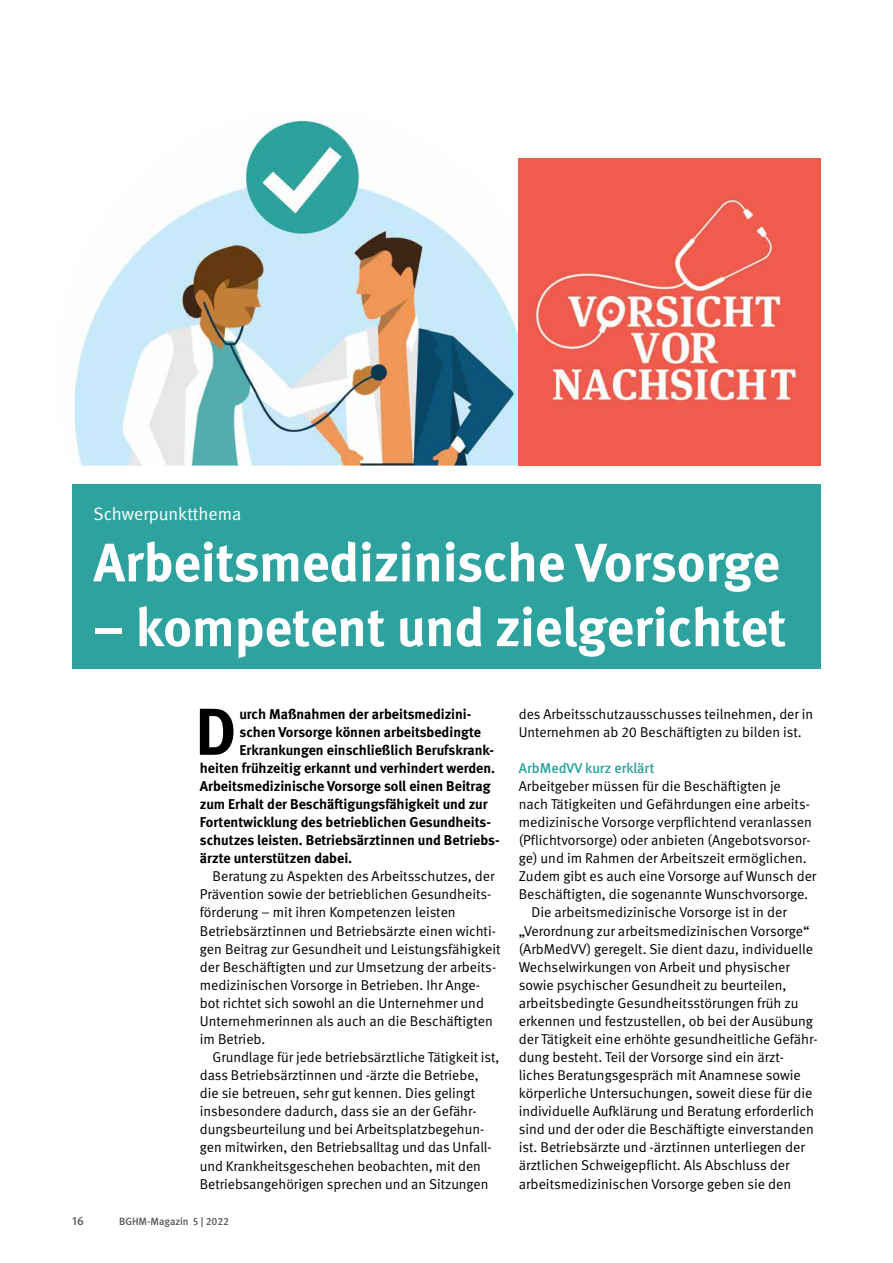
<style>
.page{position:relative;width:893px;height:1263px;background:#fff}
.page>*{position:absolute;margin:0;border:0;box-sizing:border-box;transform-origin:0 0}
.t1{font:700 66.3px "DGUV Meta";color:#000}
.t2{font:700 54px "DGUV Meta";color:#fff}
.t3{font:18px "DGUV Meta";color:#fff}
.t4{font:14.25px/18px "DGUV Meta";color:#000}
.t5{font:700 14.25px "DGUV Meta";color:#000}
.t6{font:500 14.25px "DGUV Meta";color:#2da29f}
.t7{font:500 12px "DGUV Meta";color:#58595b}
.t8{font:500 10.5px "DGUV Meta";color:#58595b}
</style>
<div class="page">
<div style="left:72px;top:484px;width:749px;height:185px;background:#2da29f"></div>
<img style="left:74px;top:118px;width:445px;height:348px">
<img style="left:519px;top:158px;width:302px;height:308px">
<p class="t3" style="left:94px;top:503px;width:149px">Schwerpunktthema</p>
<h2 class="t2" style="left:94px;top:530px;width:688px">Arbeitsmedizinische Vorsorge</h2>
<h2 class="t2" style="left:94px;top:595px;width:694px">– kompetent und zielgerichtet</h2>
<h1 class="t1" style="left:195px;top:692px;width:42px">D</h1>
<p class="t5" style="left:239px;top:705px;width:233px">urch Maßnahmen der arbeitsmedizini-</p>
<p class="t5" style="left:239px;top:723px;width:243px">schen Vorsorge können arbeitsbedingte</p>
<p class="t5" style="left:239px;top:741px;width:256px">Erkrankungen einschließlich Berufskrank-</p>
<p class="t5" style="left:200px;top:759px;width:297px">heiten frühzeitig erkannt und verhindert werden.</p>
<p class="t5" style="left:200px;top:777px;width:292px">Arbeitsmedizinische Vorsorge soll einen Beitrag</p>
<p class="t5" style="left:200px;top:796px;width:289px">zum Erhalt der Beschäftigungsfähigkeit und zur</p>
<p class="t5" style="left:200px;top:814px;width:293px">Fortentwicklung des betrieblichen Gesundheits-</p>
<p class="t5" style="left:200px;top:832px;width:301px">schutzes leisten. Betriebsärztinnen und Betriebs-</p>
<p class="t5" style="left:200px;top:850px;width:154px">ärzte unterstützen dabei.</p>
<p class="t4" style="left:200px;top:868px;width:302px;text-indent:13px">Beratung zu Aspekten des Arbeitsschutzes, der Prävention sowie der betrieblichen Gesundheits&shy;förderung – mit ihren Kompetenzen leisten Betriebsärztinnen und Betriebsärzte einen wichti&shy;gen Beitrag zur Gesundheit und Leistungsfähigkeit der Beschäftigten und zur Umsetzung der arbeits&shy;medizinischen Vorsorge in Betrieben. Ihr Ange&shy;bot richtet sich sowohl an die Unternehmer und Unternehmerinnen als auch an die Beschäftigten im Betrieb.</p>
<p class="t4" style="left:200px;top:1048px;width:301px;text-indent:13px">Grundlage für jede betriebsärztliche Tätigkeit ist, dass Betriebsärztinnen und -ärzte die Betriebe, die sie betreuen, sehr gut kennen. Dies gelingt insbesondere dadurch, dass sie an der Gefähr&shy;dungsbeurteilung und bei Arbeitsplatzbegehun&shy;gen mitwirken, den Betriebsalltag und das Unfall&shy;und Krankheitsgeschehen beobachten, mit den Betriebsangehörigen sprechen und an Sitzungen</p>
<p class="t7" style="left:72px;top:1213px;width:13px">16</p>
<p class="t8" style="left:119px;top:1215px;width:111px">BGHM-Magazin 5 | 2022</p>
<p class="t4" style="left:519px;top:705px;width:296px">des Arbeitsschutzausschusses teilnehmen, der in<br>Unternehmen ab 20 Beschäftigten zu bilden ist.</p>
<p class="t6" style="left:519px;top:760px;width:137px">ArbMedVV kurz erklärt</p>
<p class="t4" style="left:519px;top:777px;width:264px">Arbeitgeber müssen für die Beschäftigten je</p>
<p class="t4" style="left:519px;top:795px;width:293px">nach Tätigkeiten und Gefährdungen eine arbeits-</p>
<p class="t4" style="left:519px;top:813px;width:295px">medizinische Vorsorge verpflichtend veranlassen</p>
<p class="t4" style="left:519px;top:831px;width:293px">(Pflichtvorsorge) oder anbieten (Angebotsvorsor-</p>
<p class="t4" style="left:519px;top:850px;width:289px">ge) und im Rahmen der Arbeitszeit ermöglichen.</p>
<p class="t4" style="left:519px;top:868px;width:299px">Zudem gibt es auch eine Vorsorge auf Wunsch der</p>
<p class="t4" style="left:519px;top:886px;width:291px">Beschäftigten, die sogenannte Wunschvorsorge.</p>
<p class="t4" style="left:531px;top:904px;width:257px">Die arbeitsmedizinische Vorsorge ist in der</p>
<p class="t4" style="left:519px;top:922px;width:292px">„Verordnung zur arbeitsmedizinischen Vorsorge“</p>
<p class="t4" style="left:519px;top:940px;width:296px">(ArbMedVV) geregelt. Sie dient dazu, individuelle</p>
<p class="t4" style="left:519px;top:958px;width:273px">Wechselwirkungen von Arbeit und physischer</p>
<p class="t4" style="left:519px;top:976px;width:269px">sowie psychischer Gesundheit zu beurteilen,</p>
<p class="t4" style="left:519px;top:994px;width:281px">arbeitsbedingte Gesundheitsstörungen früh zu</p>
<p class="t4" style="left:519px;top:1012px;width:296px">erkennen und festzustellen, ob bei der Ausübung</p>
<p class="t4" style="left:519px;top:1030px;width:300px">der Tätigkeit eine erhöhte gesundheitliche Gefähr-</p>
<p class="t4" style="left:519px;top:1048px;width:267px">dung besteht. Teil der Vorsorge sind ein ärzt-</p>
<p class="t4" style="left:519px;top:1066px;width:283px">liches Beratungsgespräch mit Anamnese sowie</p>
<p class="t4" style="left:519px;top:1084px;width:295px">körperliche Untersuchungen, soweit diese für die</p>
<p class="t4" style="left:519px;top:1103px;width:297px">individuelle Aufklärung und Beratung erforderlich</p>
<p class="t4" style="left:519px;top:1121px;width:297px">sind und der oder die Beschäftigte einverstanden</p>
<p class="t4" style="left:519px;top:1139px;width:288px">ist. Betriebsärzte und -ärztinnen unterliegen der</p>
<p class="t4" style="left:519px;top:1157px;width:272px">ärztlichen Schweigepflicht. Als Abschluss der</p>
<p class="t4" style="left:519px;top:1175px;width:274px">arbeitsmedizinischen Vorsorge geben sie den</p>
</div>
